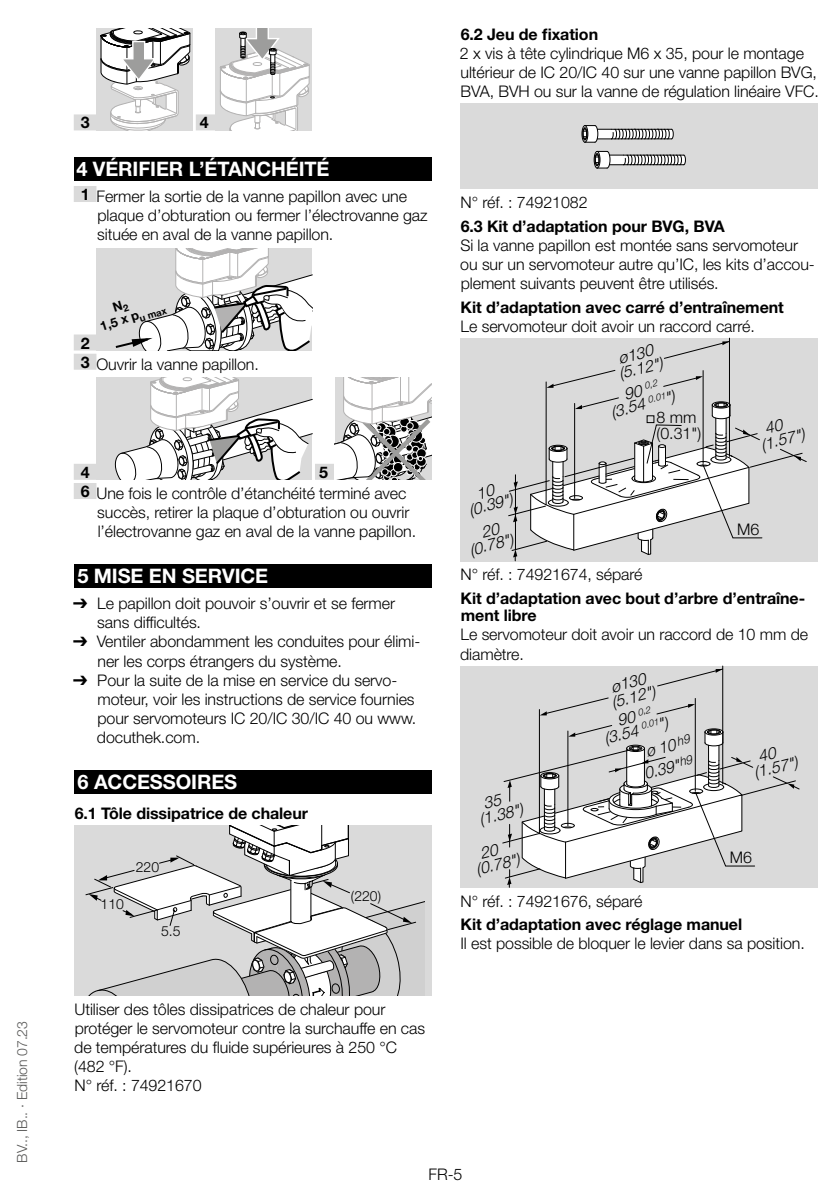
<style>
.page{position:relative;width:840px;height:1191px;background:#fff}
.page>*{position:absolute;margin:0;border:0;box-sizing:border-box;transform-origin:0 0}
.t1{font:700 20px "Helvetica Neue LT Pro";letter-spacing:-.005em;color:#fff}
.t2{font:italic 300 16.6px/20.6px "Helvetica Neue LT Pro";color:#000;text-align:center;scale:.93 1}
.t3{font:italic 300 16.2px/15px "Helvetica Neue LT Pro";color:#000}
.t4{font:300 16px/19.2px "Helvetica Neue LT Pro";letter-spacing:-.005em;color:#000}
.t5{font:700 16px/17.6px "Helvetica Neue LT Pro";letter-spacing:-.005em;color:#000}
.t6{font:300 14px "Helvetica Neue LT Pro";letter-spacing:-.005em;color:#575756}
.t7{font:300 14px "Helvetica Neue LT Pro";color:#000}
.t8{font:700 12.8px/14px "Helvetica Neue LT Pro";color:#000}
.t9{font:italic 300 9.4px "Helvetica Neue LT Pro";color:#000}
.s1{font-weight:700}
.s2{font-family:"Arial Unicode MS";font-weight:400}
.s3{font-size:16.2px}
</style>
<div class="page">
<div style="left:74px;top:114px;width:22px;height:16px;background:#dadada"></div>
<div style="left:196px;top:114px;width:19px;height:16px;background:#dadada"></div>
<div style="left:74px;top:157px;width:357px;height:24px;background:#000"></div>
<div style="left:74px;top:186px;width:22px;height:16px;background:#dadada"></div>
<div style="left:74px;top:334px;width:22px;height:16px;background:#dadada"></div>
<div style="left:74px;top:354px;width:22px;height:16px;background:#dadada"></div>
<div style="left:74px;top:464px;width:22px;height:16px;background:#dadada"></div>
<div style="left:315px;top:464px;width:19px;height:16px;background:#dadada"></div>
<div style="left:74px;top:483px;width:22px;height:16px;background:#dadada"></div>
<div style="left:74px;top:564px;width:357px;height:24px;background:#000"></div>
<div style="left:74px;top:770px;width:357px;height:24px;background:#000"></div>
<div style="left:96px;top:28px;width:97px;height:102px;background:#dadada"></div>
<svg style="left:100px;top:28px;width:91px;height:102px"></svg>
<div style="left:215px;top:28px;width:97px;height:102px;background:#dadada"></div>
<svg style="left:219px;top:28px;width:91px;height:103px"></svg>
<div style="left:96px;top:248px;width:216px;height:102px;background:#dadada"></div>
<svg style="left:115px;top:248px;width:197px;height:102px"></svg>
<div style="left:96px;top:378px;width:216px;height:102px;background:#dadada"></div>
<svg style="left:114px;top:378px;width:198px;height:102px"></svg>
<svg style="left:334px;top:378px;width:97px;height:102px"></svg>
<div style="left:74px;top:825px;width:357px;height:170px;background:#dadada"></div>
<svg style="left:85px;top:825px;width:339px;height:170px"></svg>
<div style="left:459px;top:103px;width:357px;height:86px;background:#dadada"></div>
<svg style="left:593px;top:150px;width:93px;height:19px"></svg>
<svg style="left:581px;top:125px;width:93px;height:18px"></svg>
<div style="left:459px;top:338px;width:357px;height:223px;background:#dadada"></div>
<svg style="left:663px;top:376px;width:39px;height:11px"></svg>
<hr style="left:702px;top:370px;width:1px;height:93px;background:#000">
<svg style="left:546px;top:370px;width:69px;height:18px"></svg>
<hr style="left:545px;top:382px;width:1px;height:122px;background:#000">
<svg style="left:664px;top:341px;width:64px;height:18px"></svg>
<hr style="left:728px;top:338px;width:1px;height:118px;background:#000">
<svg style="left:508px;top:397px;width:298px;height:164px"></svg>
<div style="left:459px;top:665px;width:357px;height:222px;background:#dadada"></div>
<svg style="left:656px;top:704px;width:38px;height:10px"></svg>
<hr style="left:694px;top:698px;width:1px;height:93px;background:#000">
<svg style="left:539px;top:697px;width:69px;height:18px"></svg>
<hr style="left:538px;top:709px;width:1px;height:125px;background:#000">
<svg style="left:657px;top:668px;width:65px;height:18px"></svg>
<hr style="left:722px;top:666px;width:1px;height:118px;background:#000">
<svg style="left:502px;top:724px;width:297px;height:163px"></svg>
<p class="t6" style="left:13px;top:1162px;width:143px;rotate:-90deg">BV.., IB.. · Edition 07.23</p>
<p class="t5" style="left:81px;top:114px;width:10px">3</p>
<p class="t5" style="left:200px;top:114px;width:10px">4</p>
<p class="t1" style="left:76px;top:157px;width:86px">4 VÉRI FIER</p>
<p class="t1" style="left:189px;top:157px;width:142px">L’ÉTANCHÉITÉ</p>
<p class="t4" style="left:97px;top:186px;width:331px;text-indent:-17px"><span class="s1">1</span> Fermer la sortie de la vanne papillon avec une plaque d’obturation ou fermer l’électrovanne gaz située en aval de la vanne papillon.</p>
<p class="t8" style="left:94px;top:306px;width:69px;text-indent:18px;rotate:-18deg">N<sub>2<br></sub>1,5 x p<sub>u</sub> <sub>max</sub></p>
<p class="t4" style="left:81px;top:354px;width:179px"><span class="s1">3</span> Ouvrir la vanne papillon.</p>
<p class="t5" style="left:81px;top:334px;width:10px">2</p>
<p class="t4" style="left:81px;top:461px;width:327px;line-height:21.2px;text-indent:238px"><span class="s1">5<br>6</span> Une fois le contrôle d’étanchéité terminé avec</p>
<p class="t4" style="left:97px;top:502px;width:320px">succès, retirer la plaque d’obturation ou ouvrir l’électrovanne gaz en aval de la vanne papillon.</p>
<p class="t1" style="left:77px;top:564px;width:190px">5 MISE EN SERVICE</p>
<p class="t4" style="left:97px;top:593px;width:299px;text-indent:-24px"><span class="s2">➔</span> Le papillon doit pouvoir s’ouvrir et se fermer sans difficultés.</p>
<p class="t4" style="left:97px;top:632px;width:324px;text-indent:-24px"><span class="s2">➔</span> Ventiler abondamment les conduites pour élimi&shy;ner les corps étrangers du système.</p>
<p class="t4" style="left:97px;top:670px;width:321px;text-indent:-24px"><span class="s2">➔</span> Pour la suite de la mise en service du servo&shy;moteur, voir les instructions de service fournies pour servomoteurs IC 20/IC 30/IC 40 ou www. docuthek.com.</p>
<p class="t1" style="left:77px;top:770px;width:111px">6 ACCESSOIRE</p>
<p class="t1" style="left:224px;top:770px;width:14px">S</p>
<p class="t5" style="left:75px;top:804px;width:235px">6.1 Tôle dissipatrice de chaleur</p>
<p class="t5" style="left:81px;top:463px;width:10px">4</p>
<p class="t7" style="left:100px;top:896px;width:25px">110</p>
<p class="t7" style="left:136px;top:858px;width:25px">220</p>
<p class="t7" style="left:161px;top:922px;width:21px">5.5</p>
<p class="t7" style="left:351px;top:887px;width:32px">(220)</p>
<p class="t4" style="left:74px;top:999px;width:352px">Utiliser des tôles dissipatrices de chaleur pour protéger le servomoteur contre la surchauffe en cas de températures du fluide supérieures à 250 °C (482 °F).<br>N° réf. : 74921670</p>
<p class="t5" style="left:460px;top:25px;width:139px">6.2 Jeu de fixation</p>
<p class="t4" style="left:459px;top:43px;width:360px">2 x vis à tête cylindrique M6 x 35, pour le montage ultérieur de IC 20/IC 40 sur une vanne papillon BVG,<br>BVA, BVH ou sur la vanne de régulation linéaire VFC.</p>
<p class="t4" style="left:460px;top:193px;width:128px">N° réf. : 74921082</p>
<p class="t5" style="left:460px;top:217px;width:265px">6.3 Kit d’adaptation pour BVG, BVA</p>
<p class="t4" style="left:460px;top:235px;width:356px">Si la vanne papillon est montée sans servomoteur ou sur un servomoteur autre qu’IC, les kits d’accou&shy;plement suivants peuvent être utilisés.</p>
<p class="t5" style="left:460px;top:298px;width:324px">Kit d’adaptation avec carré d’entraînement</p>
<p class="t4" style="left:460px;top:316px;width:295px">Le servomoteur doit avoir un raccord carré.</p>
<p class="t3" style="left:464px;top:490px;width:46px;line-height:13.6px;text-align:center;rotate:-14deg">10 (0.39")</p>
<p class="t3" style="left:464px;top:529px;width:46px;line-height:14px;text-align:center;rotate:-14deg">20 (0.78")</p>
<p class="t3" style="left:613px;top:351px;width:46px;rotate:-14deg">ø130 (5.12")</p>
<p class="t9" style="left:621px;top:385px;width:36px;rotate:-14deg"><span class="s3">90</span> 0,2</p>
<p class="t3" style="left:608px;top:404px;width:66px;rotate:-14deg">(3.54 <sup>0.01</sup>")</p>
<p class="t4" style="left:656px;top:409px;width:46px;line-height:16px">8 mm (0.31")</p>
<p class="t3" style="left:755px;top:423px;width:46px;text-indent:8px;rotate:-14deg">40 (1.57")</p>
<p class="t4" style="left:736px;top:519px;width:24px">M6</p>
<p class="t4" style="left:460px;top:565px;width:183px">N° réf. : 74921674, séparé</p>
<p class="t5" style="left:460px;top:589px;width:346px">Kit d’adaptation avec bout d’arbre d’entraîne&shy;ment libre</p>
<p class="t4" style="left:460px;top:625px;width:349px">Le servomoteur doit avoir un raccord de 10 mm de diamètre.</p>
<p class="t3" style="left:605px;top:680px;width:46px;rotate:-14deg">ø130 (5.12")</p>
<p class="t9" style="left:615px;top:712px;width:36px;rotate:-14deg"><span class="s3">90</span> 0,2</p>
<p class="t3" style="left:602px;top:731px;width:66px;rotate:-14deg">(3.54 <sup>0.01</sup>")</p>
<p class="t2" style="left:636px;top:743px;width:57px;rotate:-14deg">ø 10<sup>h9<br></sup>0.39"<sup>h9</sup></p>
<p class="t3" style="left:748px;top:750px;width:46px;text-indent:8px;rotate:-14deg">40 (1.57")</p>
<p class="t3" style="left:473px;top:797px;width:46px;text-indent:8px;rotate:-14deg">35 (1.38")</p>
<p class="t3" style="left:470px;top:847px;width:46px;text-indent:8px;rotate:-14deg">20 (0.78")</p>
<p class="t4" style="left:460px;top:891px;width:183px">N° réf. : 74921676, séparé</p>
<p class="t5" style="left:460px;top:915px;width:283px">Kit d’adaptation avec réglage manuel</p>
<p class="t4" style="left:460px;top:933px;width:345px">Il est possible de bloquer le levier dans sa position.</p>
<p class="t4" style="left:729px;top:847px;width:24px">M6</p>
<p class="t4" style="left:428px;top:1164px;width:35px">FR-5</p>
</div>
